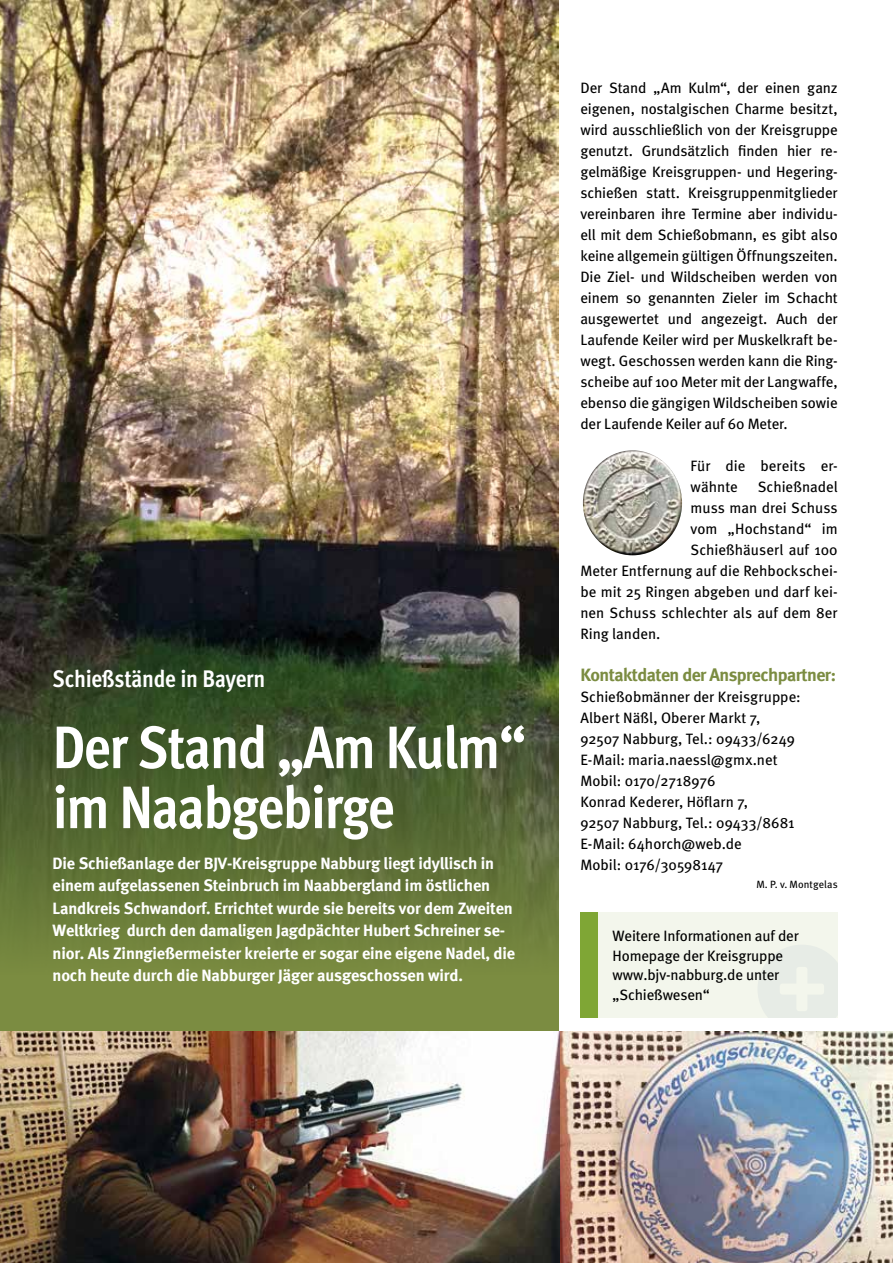
<style>
.page{position:relative;width:893px;height:1263px;background:#fff}
.page>*{position:absolute;margin:0;border:0;box-sizing:border-box;transform-origin:0 0}
.t1{font:700 60px/60px "Meta Cond";letter-spacing:-.025em;color:#fff}
.t2{font:700 24px "Meta Cond";letter-spacing:-.01em;color:#fff}
.t3{font:18px "Meta Bold LF";letter-spacing:-.03em;color:#7b8c41}
.t4{font:16.5px/22.5px "Meta Bold LF";letter-spacing:-.01em;color:#fff}
.t5{font:15px/21px "Meta";color:#000}
.t6{font:10.5px "Meta";letter-spacing:.01em;color:#000}
</style>
<div class="page">
<img style="left:0;top:0;width:558px;height:653px">
<svg style="left:0;top:653px;width:559px;height:379px;background:#586a34"></svg>
<img style="left:0;top:1032px;width:893px;height:231px">
<div style="left:580px;top:912px;width:258px;height:105px;background:#f3f6ec"></div>
<svg style="left:758px;top:945px;width:80px;height:72px"></svg>
<div style="left:580px;top:912px;width:17px;height:105px;background:#7fa635"></div>
<img style="left:583px;top:450px;width:99px;height:105px">
<h2 class="t2" style="left:53px;top:665px;width:214px">Schießstände in Bayern</h2>
<h1 class="t1" style="left:53px;top:717px;width:475px">Der Stand „Am Kulm“ im Naabgebirge</h1>
<p class="t4" style="left:53px;top:851px;width:464px">Die Schießanlage der BJV-Kreisgruppe Nabburg liegt idyllisch in einem aufgelassenen Steinbruch im Naabbergland im östlichen Landkreis Schwandorf. Errichtet wurde sie bereits vor dem Zweiten Weltkrieg durch den damaligen Jagdpächter Hubert Schreiner se&shy;nior. Als Zinngießermeister kreierte er sogar eine eigene Nadel, die noch heute durch die Nabburger Jäger ausgeschossen wird.</p>
<p class="t5" style="left:580px;top:77px;width:259px;text-align:justify">Der Stand „Am Kulm“, der einen ganz eigenen, nostalgischen Charme besitzt, wird ausschließlich von der Kreisgruppe genutzt. Grundsätzlich finden hier re&shy;gelmäßige Kreisgruppen- und Hegering&shy;schießen statt. Kreisgruppenmitglieder vereinbaren ihre Termine aber individu&shy;ell mit dem Schießobmann, es gibt also keine allgemein gültigen Öffnungszeiten.<br>Die Ziel- und Wildscheiben werden von einem so genannten Zieler im Schacht ausgewertet und angezeigt. Auch der Laufende Keiler wird per Muskelkraft be&shy;wegt. Geschossen werden kann die Ring&shy;scheibe auf 100 Meter mit der Langwaffe, ebenso die gängigen Wildscheiben sowie der Laufende Keiler auf 60 Meter.</p>
<p class="t5" style="left:691px;top:455px;width:149px">Für die bereits er&shy;wähnte</p>
<p class="t5" style="left:758px;top:476px;width:81px">Schießnadel</p>
<p class="t5" style="left:691px;top:497px;width:149px">muss man drei Schuss</p>
<p class="t5" style="left:691px;top:518px;width:149px">vom „Hochstand“ im</p>
<p class="t5" style="left:691px;top:539px;width:149px">Schießhäuserl auf 100</p>
<p class="t5" style="left:580px;top:560px;width:259px">Meter Entfernung auf die Rehbockschei-</p>
<p class="t5" style="left:580px;top:581px;width:259px">be mit 25 Ringen abgeben und darf kei-</p>
<p class="t5" style="left:580px;top:602px;width:259px">nen Schuss schlechter als auf dem 8er</p>
<p class="t5" style="left:580px;top:623px;width:82px">Ring landen.</p>
<p class="t3" style="left:580px;top:664px;width:257px">Kontaktdaten der Ansprechpartner:</p>
<p class="t5" style="left:580px;top:686px;width:222px">Schießobmänner der Kreisgruppe:<br>Albert Näßl, Oberer Markt 7,<br>92507 Nabburg, Tel.: 09433/6249<br>E-Mail: maria.naessl@gmx.net<br>Mobil: 0170/2718976<br>Konrad Kederer, Höflarn 7,<br>92507 Nabburg, Tel.: 09433/8681<br>E-Mail: 64horch@web.de<br>Mobil: 0176/30598147</p>
<p class="t6" style="left:756px;top:878px;width:83px">M. P. v. Montgelas</p>
<p class="t5" style="left:613px;top:926px;width:188px;line-height:19.5px">Weitere Informationen auf der<br>Homepage der Kreisgruppe www.bjv-nabburg.de unter „Schießwesen“</p>
</div>
